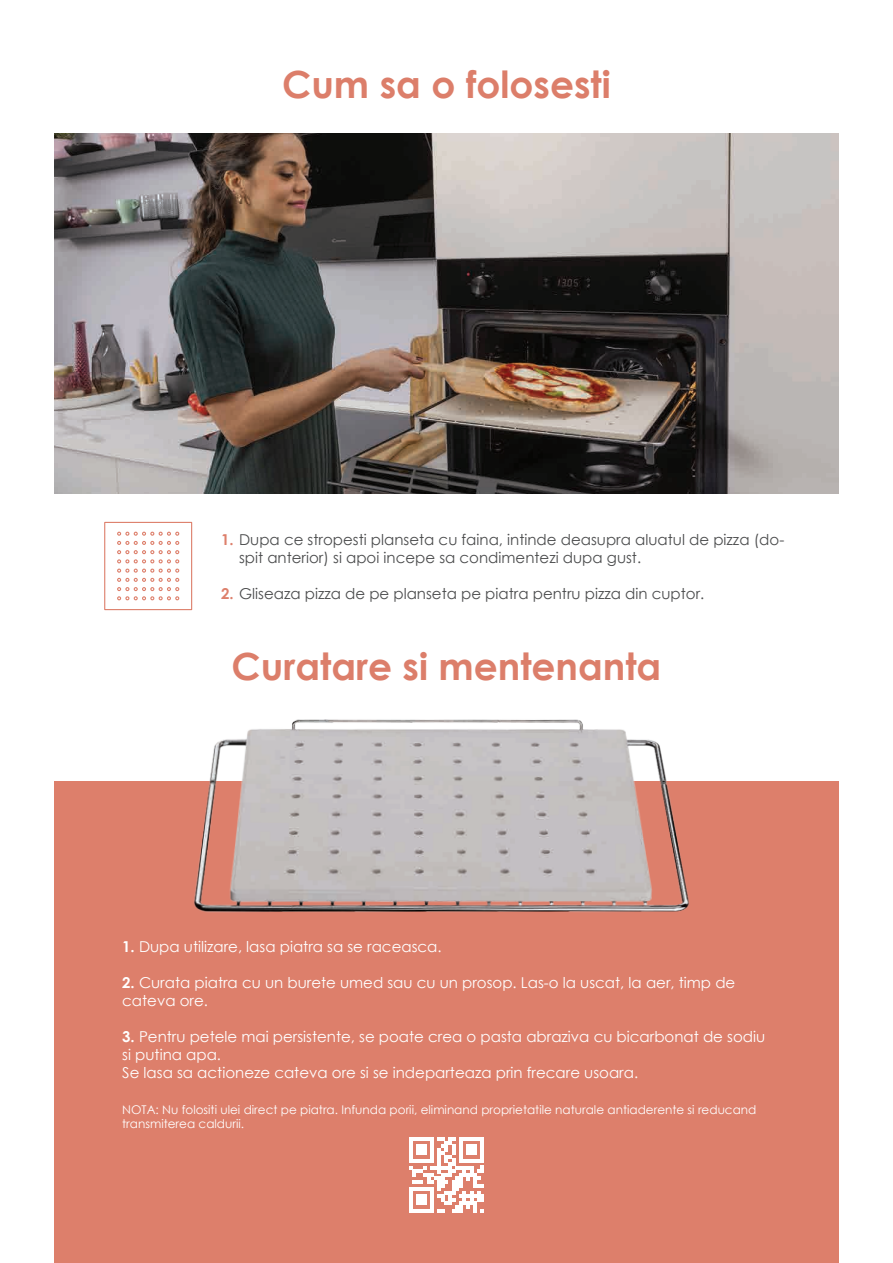
<style>
.page{position:relative;width:893px;height:1263px;background:#fff}
.page>*{position:absolute;margin:0;border:0;box-sizing:border-box;transform-origin:0 0}
.t1{font:700 37.5px "Century Gothic";color:#dc7e6a}
.t2{font:15px/18px "Century Gothic";color:#fff}
.t3{font:15px/18px "Century Gothic";color:#4b4c4d}
.t4{font:12px/14.4px "Century Gothic";color:#fff}
.s1{font-weight:700;color:#dd7f6b}
.s2{font-weight:700}
</style>
<div class="page">
<img style="left:54px;top:134px;width:784px;height:359px">
<div style="left:54px;top:782px;width:785px;height:481px;background:#dd7f6b"></div>
<img style="left:148px;top:719px;width:595px;height:194px">
<svg style="left:409px;top:1137px;width:75px;height:75px"></svg>
<div style="left:104px;top:522px;width:88px;height:88px;border:1px solid #dd7f6b"></div>
<svg style="left:117px;top:532px;width:62px;height:31px"></svg>
<svg style="left:117px;top:569px;width:62px;height:31px"></svg>
<h1 class="t1" style="left:282px;top:56px;width:330px">Cum sa o folosesti</h1>
<p class="t3" style="left:239px;top:530px;width:547px;text-indent:-18px"><span class="s1">1.</span> Dupa ce stropesti planseta cu faina, intinde deasupra aluatul de pizza (do&shy;spit anterior) si apoi incepe sa condimentezi dupa gust.</p>
<p class="t3" style="left:221px;top:584px;width:485px"><span class="s1">2.</span> Gliseaza pizza de pe planseta pe piatra pentru pizza din cuptor.</p>
<h1 class="t1" style="left:232px;top:638px;width:431px">Curatare si mentenanta</h1>
<p class="t2" style="left:122px;top:937px;width:321px"><span class="s2">1.</span> Dupa utilizare, lasa piatra sa se raceasca.</p>
<p class="t2" style="left:122px;top:973px;width:615px"><span class="s2">2.</span> Curata piatra cu un burete umed sau cu un prosop. Las-o la uscat, la aer, timp de cateva ore.</p>
<p class="t2" style="left:122px;top:1027px;width:644px"><span class="s2">3.</span> Pentru petele mai persistente, se poate crea o pasta abraziva cu bicarbonat de sodiu si putina apa.<br>Se lasa sa actioneze cateva ore si se indeparteaza prin frecare usoara.</p>
<p class="t4" style="left:122px;top:1102px;width:636px">NOTA: Nu folositi ulei direct pe piatra. Infunda porii, eliminand proprietatile naturale antiaderente si reducand transmiterea caldurii.</p>
</div>
